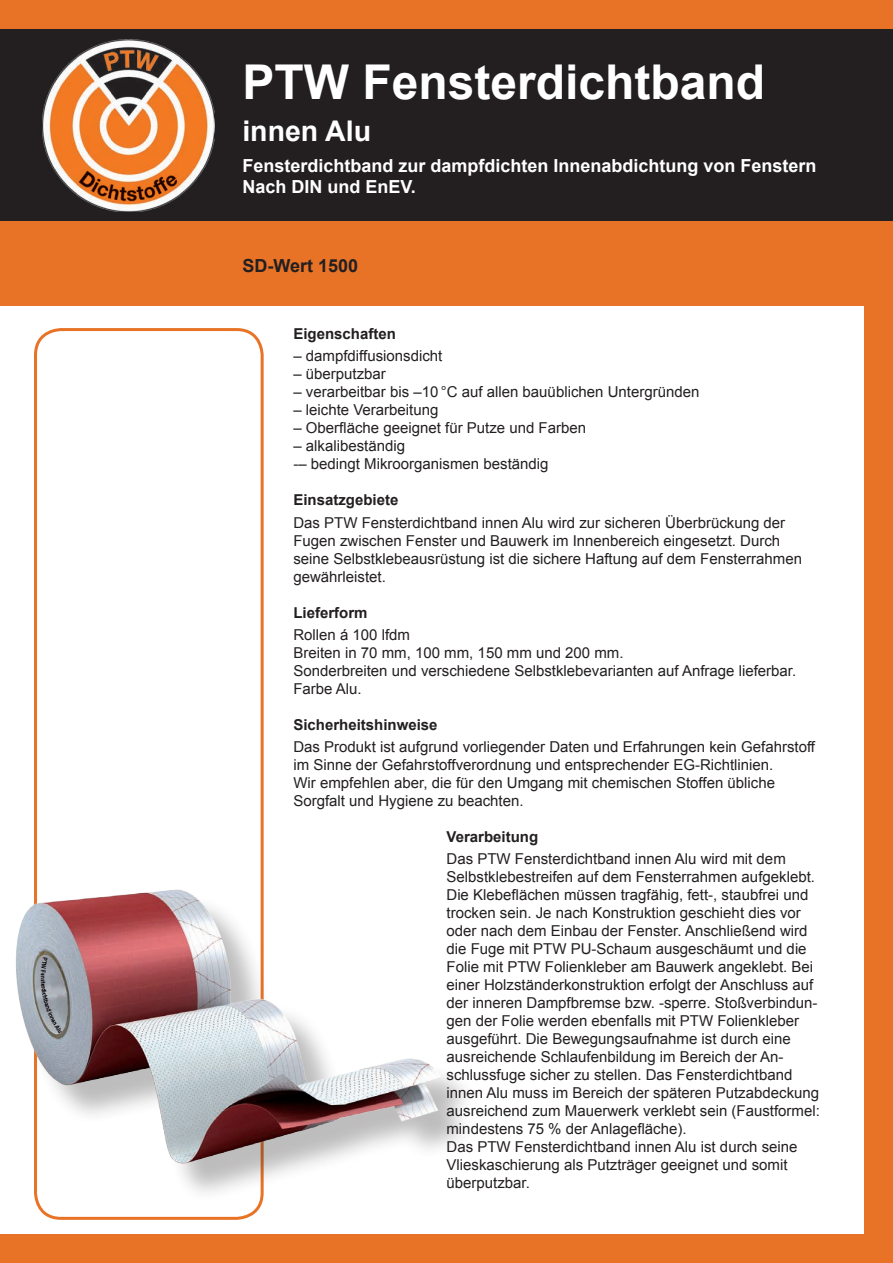
<style>
.page{position:relative;width:893px;height:1263px;background:#fff}
.page>*{position:absolute;margin:0;border:0;box-sizing:border-box;transform-origin:0 0}
.t1{font:700 48px "Arial";color:#fff}
.t2{font:700 28.5px "Arial";color:#fff}
.t3{font:700 18px/21.6px "Arial";color:#fff}
.t4{font:700 18px "Arial";color:#231f20}
.t5{font:15px/18px "Arial";color:#231f20}
.t6{font:700 15px "Arial";color:#231f20}
</style>
<div class="page">
<div style="left:0;top:0;width:893px;height:30px;background:#e87327"></div>
<div style="left:0;top:30px;width:893px;height:191px;background:#231f20"></div>
<div style="left:0;top:221px;width:893px;height:1042px;background:#e87327"></div>
<div style="left:0;top:306px;width:863px;height:927px;background:#fff"></div>
<img style="left:43px;top:40px;width:171px;height:171px">
<div style="left:34px;top:328px;width:230px;height:892px;border:3px solid #e87327;border-radius:26px"></div>
<div style="left:20px;top:895px;width:459px;height:308px;background:#fff"></div>
<img style="left:16px;top:850px;width:450px;height:339px">
<h1 class="t1" style="left:242px;top:50px;width:524px">PTW Fensterdichtband</h1>
<h2 class="t2" style="left:242px;top:113px;width:130px">innen Alu</h2>
<p class="t3" style="left:242px;top:155px;width:576px">Fensterdichtband zur dampfdichten Innenabdichtung von Fenstern<br>Nach DIN und EnEV.</p>
<p class="t4" style="left:242px;top:253px;width:117px">SD-Wert 1500</p>
<p class="t6" style="left:293px;top:324px;width:104px">Eigenschaften</p>
<p class="t5" style="left:293px;top:347px;width:150px">– dampfdiffusionsdicht</p>
<p class="t5" style="left:293px;top:365px;width:94px">– überputzbar</p>
<p class="t5" style="left:293px;top:383px;width:407px">– verarbeitbar bis –10 °C auf allen bauüblichen Untergründen</p>
<p class="t5" style="left:293px;top:401px;width:147px">– leichte Verarbeitung</p>
<p class="t5" style="left:293px;top:419px;width:294px">– Oberfläche geeignet für Putze und Farben</p>
<p class="t5" style="left:293px;top:437px;width:257px">– alkalibeständig<br>-– bedingt Mikroorganismen beständig</p>
<p class="t6" style="left:293px;top:490px;width:107px">Einsatzgebiete</p>
<p class="t5" style="left:293px;top:513px;width:510px">Das PTW Fensterdichtband innen Alu wird zur sicheren Überbrückung der Fugen zwischen Fenster und Bauwerk im Innenbereich eingesetzt. Durch seine Selbstklebeausrüstung ist die sichere Haftung auf dem Fensterrahmen gewährleistet.</p>
<p class="t6" style="left:293px;top:602px;width:76px">Lieferform</p>
<p class="t5" style="left:293px;top:626px;width:504px">Rollen á 100 lfdm<br>Breiten in 70 mm, 100 mm, 150 mm und 200 mm.<br>Sonderbreiten und verschiedene Selbstklebevarianten auf Anfrage lieferbar.<br>Farbe Alu.</p>
<p class="t6" style="left:293px;top:715px;width:146px">Sicherheitshinweise</p>
<p class="t5" style="left:293px;top:738px;width:523px">Das Produkt ist aufgrund vorliegender Daten und Erfahrungen kein Gefahrstoff im Sinne der Gefahrstoffverordnung und entsprechender EG-Richtlinien.<br>Wir empfehlen aber, die für den Umgang mit chemischen Stoffen übliche Sorgfalt und Hygiene zu beachten.</p>
<p class="t6" style="left:446px;top:827px;width:93px">Verarbeitung</p>
<p class="t5" style="left:446px;top:850px;width:375px">Das PTW Fensterdichtband innen Alu wird mit dem Selbstklebestreifen auf dem Fensterrahmen aufgeklebt.<br>Die Klebeflächen müssen tragfähig, fett-, staubfrei und trocken sein. Je nach Konstruktion geschieht dies vor oder nach dem Einbau der Fenster. Anschließend wird die Fuge mit PTW PU-Schaum ausgeschäumt und die Folie mit PTW Folienkleber am Bauwerk angeklebt. Bei einer Holzständerkonstruktion erfolgt der Anschluss auf der inneren Dampfbremse bzw. -sperre. Stoßverbindun&shy;gen der Folie werden ebenfalls mit PTW Folienkleber ausgeführt. Die Bewegungsaufnahme ist durch eine ausreichende Schlaufenbildung im Bereich der An&shy;schlussfuge sicher zu stellen. Das Fensterdichtband innen Alu muss im Bereich der späteren Putzabdeckung ausreichend zum Mauerwerk verklebt sein (Faustformel: mindestens 75 % der Anlagefläche).<br>Das PTW Fensterdichtband innen Alu ist durch seine Vlieskaschierung als Putzträger geeignet und somit überputzbar.</p>
</div>
